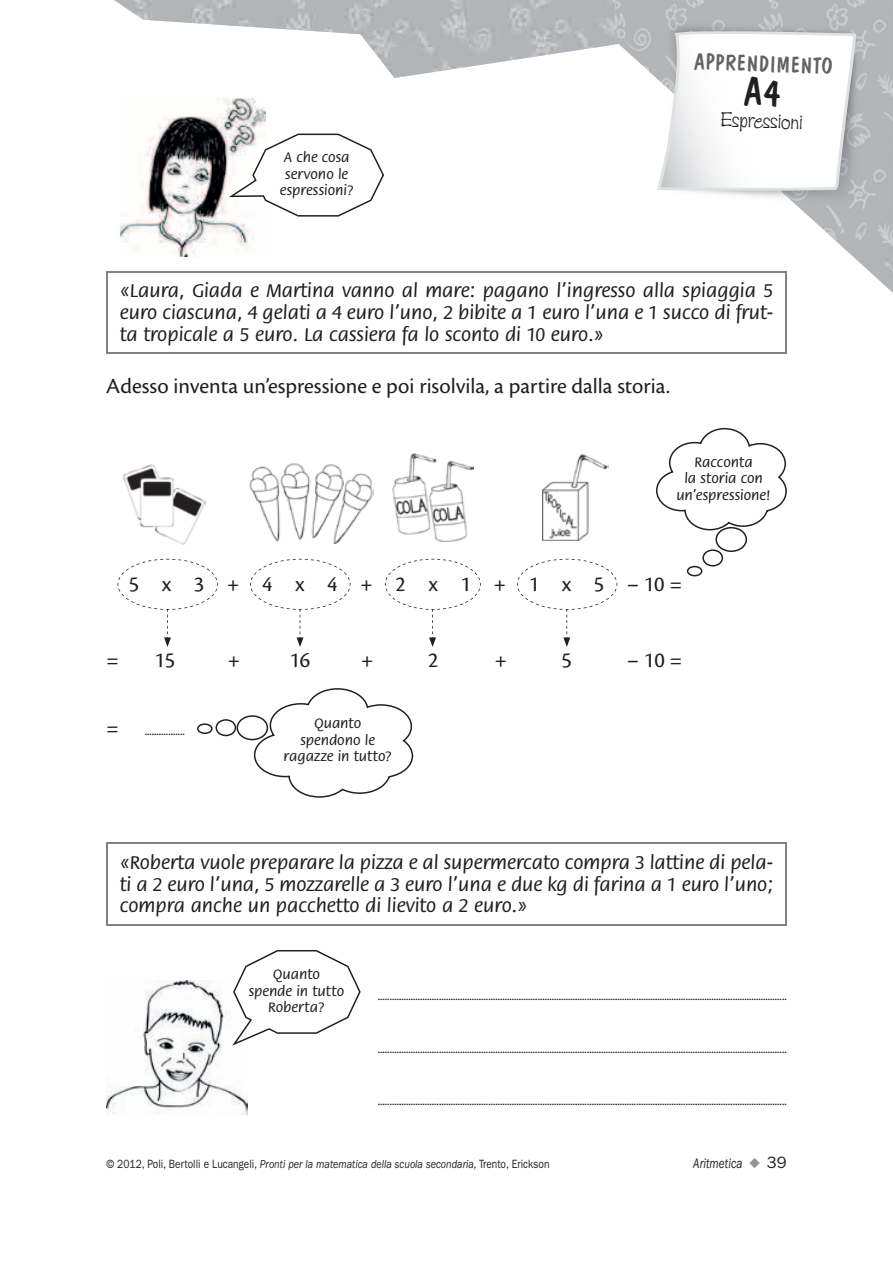
<style>
.page{position:relative;width:893px;height:1263px;background:#fff}
.page>*{position:absolute;margin:0;border:0;box-sizing:border-box;transform-origin:0 0}
.t1{font:22.5px "Cronos Pro";color:#231f20}
.t2{font:22.5px "Dom Casual Std";color:#636366}
.t3{font:21px "Zipty Do Std";color:#231f20}
.t4{font:500 20.25px/21.8px "Flora Std";color:#231f20;text-align:justify}
.t5{font:500 15px/16.5px "Flora Std";color:#231f20;text-align:center}
.t6{font:italic 14.25px "ITC Franklin Gothic Std";color:#231f20;scale:.8 1}
.t7{font:13.8px "Dom Casual Std";color:#636366}
.t8{font:13.5px "Cronos Pro";color:#231f20}
.t9{font:12px "ITC Franklin Gothic Std";color:#231f20;scale:.85 1}
.s1{font-size:22.5px}
.s2{font-style:italic}
.s3{color:#939598}
.s4{font-style:normal;font-size:16.5px}
</style>
<div class="page">
<svg style="left:656px;top:428px;width:131px;height:148px"></svg>
<hr style="left:106px;top:272px;width:2px;height:81px;background:#808285">
<hr style="left:785px;top:272px;width:2px;height:81px;background:#808285">
<hr style="left:106px;top:353px;width:681px;height:1px;background:#808285">
<img style="left:114px;top:0;width:779px;height:293px">
<img style="left:615px;top:0;width:278px;height:248px">
<hr style="left:106px;top:843px;width:681px;height:1px;background:#808285">
<hr style="left:106px;top:844px;width:2px;height:80px;background:#808285">
<hr style="left:785px;top:844px;width:2px;height:80px;background:#808285">
<hr style="left:106px;top:924px;width:681px;height:2px;background:#808285">
<img style="left:120px;top:98px;width:145px;height:158px">
<svg style="left:229px;top:134px;width:155px;height:83px"></svg>
<svg style="left:197px;top:688px;width:216px;height:110px"></svg>
<img style="left:106px;top:980px;width:142px;height:134px">
<svg style="left:232px;top:950px;width:129px;height:96px"></svg>
<img style="left:124px;top:464px;width:81px;height:81px">
<img style="left:249px;top:463px;width:125px;height:81px">
<img style="left:392px;top:454px;width:81px;height:88px">
<img style="left:542px;top:454px;width:66px;height:87px">
<svg style="left:118px;top:559px;width:100px;height:88px"></svg>
<svg style="left:250px;top:559px;width:100px;height:88px"></svg>
<svg style="left:385px;top:559px;width:96px;height:88px"></svg>
<svg style="left:517px;top:559px;width:100px;height:88px"></svg>
<svg style="left:657px;top:18px;width:207px;height:173px"></svg>
<p class="t5" style="left:280px;top:149px;width:75px">A che cosa servono le espressioni?</p>
<p class="t7" style="left:760px;top:76px;width:89px;rotate:-34deg">APPRENDIMENTO</p>
<h1 class="t2" style="left:694px;top:48px;width:141px;rotate:2deg">APPRENDIMENTO</h1>
<h2 class="t3" style="left:721px;top:107px;width:83px;rotate:2deg">Espressioni</h2>
<h3 class="t4" style="left:120px;top:280px;width:655px">«Laura, Giada e Martina vanno al mare: pagano l’ingresso alla spiaggia 5 euro ciascuna, 4 gelati a 4 euro l’uno, 2 bibite a 1 euro l’una e 1 succo di frut&shy;ta tropicale a 5 euro. La cassiera fa lo sconto di 10 euro.»</h3>
<h1 class="t1" style="left:106px;top:373px;width:565px">Adesso inventa un’espressione e poi risolvila, a partire dalla storia.</h1>
<p class="t5" style="left:676px;top:454px;width:96px">Racconta<br>la storia con un’espressione!</p>
<h1 class="t1" style="left:129px;top:571px;width:555px">5 x 3 + 4 x 4 + 2 x 1 + 1 x 5 – 10 =</h1>
<h1 class="t1" style="left:106px;top:647px;width:14px">=</h1>
<h1 class="t1" style="left:154px;top:647px;width:22px">15</h1>
<h1 class="t1" style="left:227px;top:647px;width:14px">+</h1>
<h1 class="t1" style="left:289px;top:647px;width:22px">16</h1>
<h1 class="t1" style="left:361px;top:647px;width:14px">+</h1>
<h1 class="t1" style="left:428px;top:647px;width:12px">2</h1>
<h1 class="t1" style="left:494px;top:647px;width:14px">+</h1>
<h1 class="t1" style="left:562px;top:647px;width:12px">5</h1>
<h1 class="t1" style="left:627px;top:647px;width:57px">– 10 =</h1>
<p class="t8" style="left:106px;top:723px;width:80px"><span class="s1">=</span> .................</p>
<p class="t5" style="left:284px;top:715px;width:110px">Quanto spendono le ragazze in tutto?</p>
<h3 class="t4" style="left:120px;top:852px;width:655px">«Roberta vuole preparare la pizza e al supermercato compra 3 lattine di pela&shy;ti a 2 euro l’una, 5 mozzarelle a 3 euro l’una e due kg di farina a 1 euro l’uno; compra anche un pacchetto di lievito a 2 euro.»</h3>
<p class="t5" style="left:249px;top:966px;width:97px">Quanto<br>spende in tutto<br>Roberta?</p>
<p class="t8" style="left:378px;top:988px;width:410px">..............................................................................................................................................................................</p>
<p class="t8" style="left:378px;top:1040px;width:410px">..............................................................................................................................................................................</p>
<p class="t8" style="left:378px;top:1093px;width:410px">..............................................................................................................................................................................</p>
<p class="t9" style="left:106px;top:1157px;width:523px">© 2012, poli, Bertolli e lucangeli, <span class="s2">Pronti per la matematica della scuola secondaria,</span> trento, Erickson</p>
<p class="t6" style="left:693px;top:1155px;width:118px">Aritmetica <span class="s3">◆</span> <span class="s4">39</span></p>
</div>
